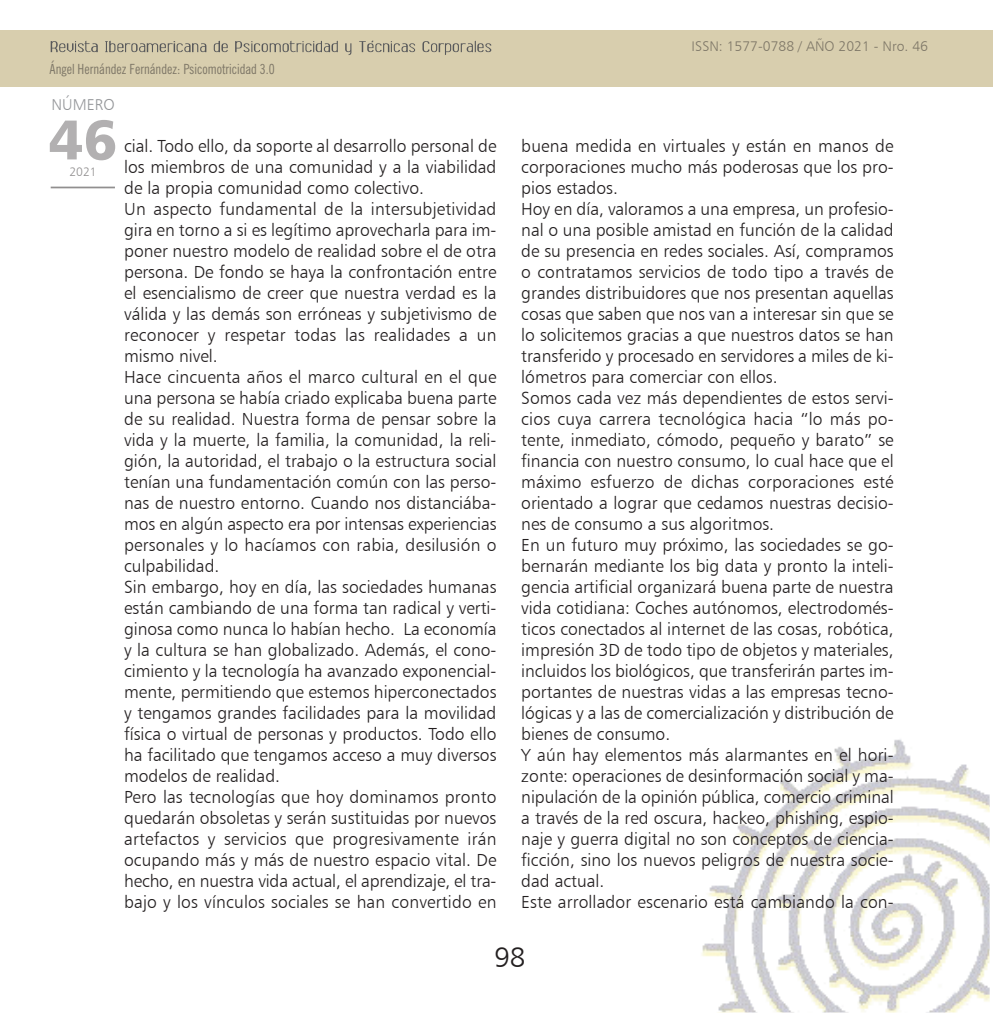
<style>
.page{position:relative;width:993px;height:1017px;background:#fff}
.page>*{position:absolute;margin:0;border:0;box-sizing:border-box;transform-origin:0 0}
.t1{font:56px "Humanist 777 BT Black B";color:rgb(35 31 32/.35)}
.t2{font:28px "Humanist 777 BT Light B";color:#231f20}
.t3{font:17.5px/21px "Humanist 777 BT Light B";color:#231f20;text-align:justify}
.t4{font:15.75px "Humanist 777 BT Light B";color:#939598}
.t5{font:condensed 14px "News Gothic BT";color:rgb(35 31 32/.5)}
.t6{font:14px "Humanist 777 BT Light B";color:rgb(35 31 32/.5)}
.t7{font:12.25px "Humanist 777 BT Light B";color:rgb(35 31 32/.5)}
</style>
<div class="page">
<img style="left:702px;top:739px;width:287px;height:273px">
<div style="left:0;top:30px;width:992px;height:57px;background:#d8ceae"></div>
<svg style="left:105px;top:41px;width:101px;height:11px"></svg>
<svg style="left:214px;top:41px;width:14px;height:11px"></svg>
<svg style="left:235px;top:41px;width:103px;height:11px"></svg>
<svg style="left:345px;top:43px;width:6px;height:12px"></svg>
<svg style="left:422px;top:41px;width:69px;height:14px"></svg>
<svg style="left:51px;top:41px;width:47px;height:11px"></svg>
<svg style="left:359px;top:40px;width:56px;height:12px"></svg>
<hr style="left:51px;top:187px;width:64px;height:1px;background:#918f8f">
<p class="t5" style="left:49px;top:63px;width:227px">Ángel Hernández Fernández: Psicomotricidad 3.0</p>
<p class="t4" style="left:51px;top:95px;width:65px">NÚMERO</p>
<p class="t6" style="left:691px;top:37px;width:238px">ISSN: 1577-0788 / AÑO 2021 - Nro. 46</p>
<p class="t1" style="left:48px;top:104px;width:70px">46</p>
<p class="t7" style="left:69px;top:164px;width:29px">2021</p>
<p class="t3" style="left:124px;top:135px;width:374px">cial. Todo ello, da soporte al desarrollo personal de los miembros de una comunidad y a la viabilidad de la propia comunidad como colectivo.</p>
<p class="t3" style="left:124px;top:198px;width:374px">Un aspecto fundamental de la intersubjetividad gira en torno a si es legítimo aprovecharla para im&shy;poner nuestro modelo de realidad sobre el de otra persona. De fondo se haya la confrontación entre el esencialismo de creer que nuestra verdad es la válida y las demás son erróneas y subjetivismo de reconocer y respetar todas las realidades a un mismo nivel.</p>
<p class="t3" style="left:124px;top:366px;width:374px">Hace cincuenta años el marco cultural en el que una persona se había criado explicaba buena parte de su realidad. Nuestra forma de pensar sobre la vida y la muerte, la familia, la comunidad, la reli&shy;gión, la autoridad, el trabajo o la estructura social tenían una fundamentación común con las perso&shy;nas de nuestro entorno. Cuando nos distanciába&shy;mos en algún aspecto era por intensas experiencias personales y lo hacíamos con rabia, desilusión o culpabilidad.</p>
<p class="t3" style="left:124px;top:576px;width:374px">Sin embargo, hoy en día, las sociedades humanas están cambiando de una forma tan radical y verti&shy;ginosa como nunca lo habían hecho. La economía y la cultura se han globalizado. Además, el cono&shy;cimiento y la tecnología ha avanzado exponencial&shy;mente, permitiendo que estemos hiperconectados y tengamos grandes facilidades para la movilidad física o virtual de personas y productos. Todo ello ha facilitado que tengamos acceso a muy diversos modelos de realidad.</p>
<p class="t3" style="left:124px;top:786px;width:374px">Pero las tecnologías que hoy dominamos pronto quedarán obsoletas y serán sustituidas por nuevos artefactos y servicios que progresivamente irán ocupando más y más de nuestro espacio vital. De hecho, en nuestra vida actual, el aprendizaje, el tra&shy;bajo y los vínculos sociales se han convertido en</p>
<p class="t3" style="left:521px;top:135px;width:374px">buena medida en virtuales y están en manos de corporaciones mucho más poderosas que los pro&shy;pios estados.</p>
<p class="t3" style="left:521px;top:198px;width:374px">Hoy en día, valoramos a una empresa, un profesio&shy;nal o una posible amistad en función de la calidad de su presencia en redes sociales. Así, compramos o contratamos servicios de todo tipo a través de grandes distribuidores que nos presentan aquellas cosas que saben que nos van a interesar sin que se lo solicitemos gracias a que nuestros datos se han transferido y procesado en servidores a miles de ki&shy;lómetros para comerciar con ellos.</p>
<p class="t3" style="left:521px;top:387px;width:374px">Somos cada vez más dependientes de estos servi&shy;cios cuya carrera tecnológica hacia “lo más po&shy;tente, inmediato, cómodo, pequeño y barato” se financia con nuestro consumo, lo cual hace que el máximo esfuerzo de dichas corporaciones esté orientado a lograr que cedamos nuestras decisio&shy;nes de consumo a sus algoritmos.</p>
<p class="t3" style="left:521px;top:534px;width:374px">En un futuro muy próximo, las sociedades se go&shy;bernarán mediante los big data y pronto la inteli&shy;gencia artificial organizará buena parte de nuestra vida cotidiana: Coches autónomos, electrodomés&shy;ticos conectados al internet de las cosas, robótica, impresión 3D de todo tipo de objetos y materiales, incluidos los biológicos, que transferirán partes im&shy;portantes de nuestras vidas a las empresas tecno&shy;lógicas y a las de comercialización y distribución de bienes de consumo.</p>
<p class="t3" style="left:521px;top:744px;width:374px">Y aún hay elementos más alarmantes en el hori&shy;zonte: operaciones de desinformación social y ma&shy;nipulación de la opinión pública, comercio criminal a través de la red oscura, hackeo, phishing, espio&shy;naje y guerra digital no son conceptos de ciencia&shy;ficción, sino los nuevos peligros de nuestra socie&shy;dad actual.</p>
<p class="t3" style="left:521px;top:891px;width:374px">Este arrollador escenario está cambiando la con-</p>
<p class="t2" style="left:494px;top:940px;width:33px">98</p>
</div>
